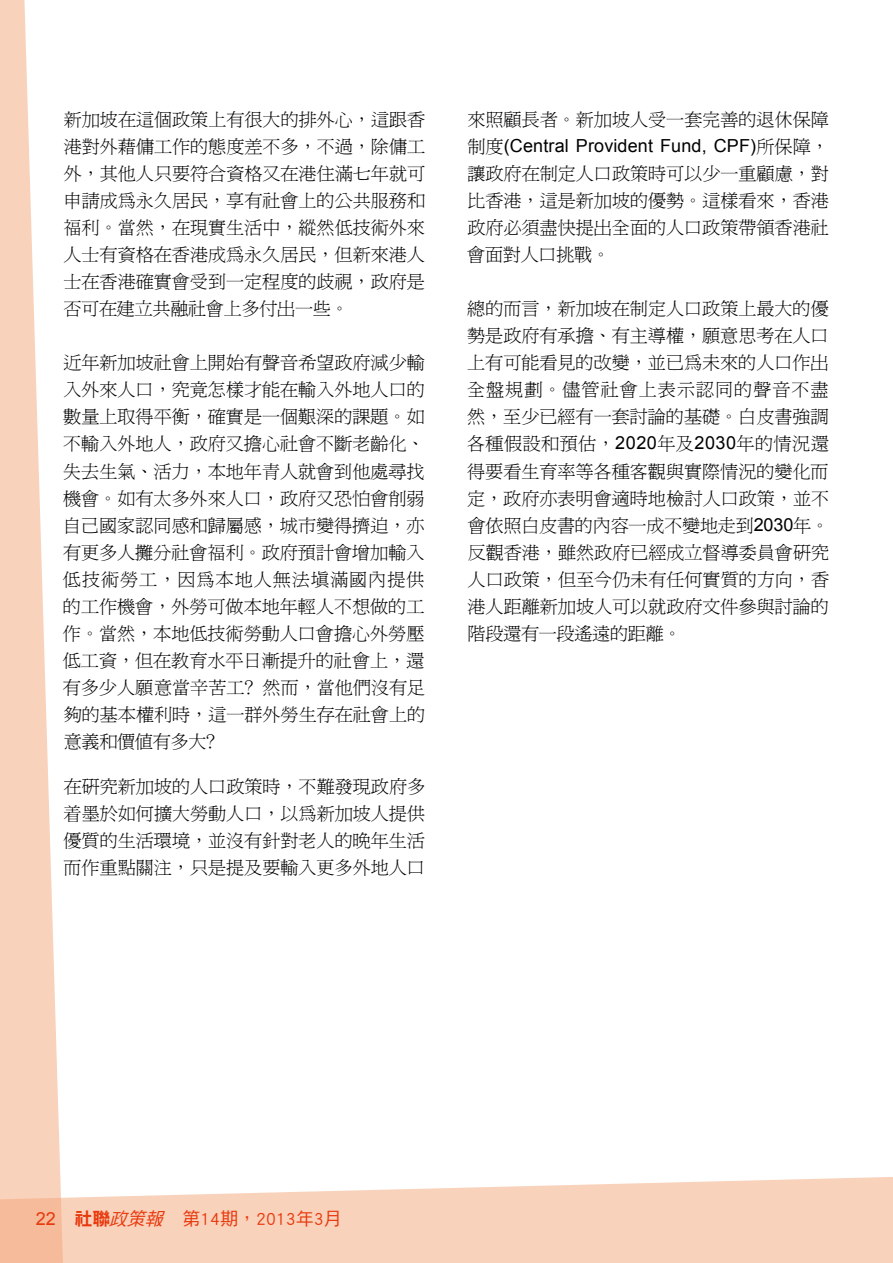
<style>
.page{position:relative;width:893px;height:1263px;background:#fff}
.page>*{position:absolute;margin:0;border:0;box-sizing:border-box;transform-origin:0 0}
.t1{font:18px/27px "P Ming Li U";letter-spacing:.005em;color:#000;text-align:justify}
.t2{font:18px "Arial";letter-spacing:.01em;color:#000}
.t3{font:18px "DF Hei Std W5";color:#e8390d}
.s1{font-family:"P Ming Li U"}
.s2{font-family:"Arial"}
.s3{font-family:"DF Hei Std W9"}
.s4{font-style:italic}
</style>
<div class="page">
<svg style="left:0;top:0;width:60px;height:1153px;fill:#f9d2bc"></svg>
<svg style="left:0;top:1153px;width:892px;height:110px;fill:#f9d2bc"></svg>
<svg style="left:892px;top:1177px;width:1px;height:86px"></svg>
<p class="t1" style="left:63px;top:107px;width:363px">新加坡在這個政策上有很大的排外心，這跟香港對外藉傭工作的態度差不多，不過，除傭工外，其他人只要符合資格又在港住滿七年就可申請成為永久居民，享有社會上的公共服務和福利。當然，在現實生活中，縱然低技術外來人士有資格在香港成為永久居民，但新來港人士在香港確實會受到一定程度的歧視，政府是否可在建立共融社會上多付出一些。</p>
<p class="t1" style="left:63px;top:350px;width:364px">近年新加坡社會上開始有聲音希望政府減少輸入外來人口，究竟怎樣才能在輸入外地人口的數量上取得平衡，確實是一個艱深的課題。如不輸入外地人，政府又擔心社會不斷老齡化、失去生氣、活力，本地年青人就會到他處尋找機會。如有太多外來人口，政府又恐怕會削弱自己國家認同感和歸屬感，城市變得擠迫，亦有更多人攤分社會福利。政府預計會增加輸入低技術勞工，因為本地人無法填滿國內提供的工作機會，外勞可做本地年輕人不想做的工作。當然，本地低技術勞動人口會擔心外勞壓低工資，但在教育水平日漸提升的社會上，還有多少人願意當辛苦工﹖然而，當他們沒有足夠的基本權利時，這一群外勞生存在社會上的意義和價值有多大﹖</p>
<p class="t1" style="left:64px;top:773px;width:363px">在研究新加坡的人口政策時，不難發現政府多着墨於如何擴大勞動人口，以為新加坡人提供優質的生活環境，並沒有針對老人的晚年生活而作重點關注，只是提及要輸入更多外地人口</p>
<p class="t1" style="left:467px;top:107px;width:363px">來照顧長者。新加坡人受一套完善的退休保障</p>
<p class="t2" style="left:467px;top:134px;width:363px"><span class="s1">制度</span>(Central Provident Fund, CPF)<span class="s1">所保障，</span></p>
<p class="t1" style="left:467px;top:161px;width:363px">讓政府在制定人口政策時可以少一重顧慮，對比香港，這是新加坡的優勢。這樣看來，香港政府必須盡快提出全面的人口政策帶領香港社會面對人口挑戰。</p>
<p class="t1" style="left:467px;top:296px;width:364px">總的而言，新加坡在制定人口政策上最大的優勢是政府有承擔、有主導權，願意思考在人口上有可能看見的改變，並已為未來的人口作出全盤規劃。儘管社會上表示認同的聲音不盡然，至少已經有一套討論的基礎。白皮書強調各種假設和預估，<span class="s2">2020</span>年及<span class="s2">2030</span>年的情況還得要看生育率等各種客觀與實際情況的變化而定，政府亦表明會適時地檢討人口政策，並不會依照白皮書的內容一成不變地走到<span class="s2">2030</span>年。反觀香港，雖然政府已經成立督導委員會研究人口政策，但至今仍未有任何實質的方向，香港人距離新加坡人可以就政府文件參與討論的階段還有一段遙遠的距離。</p>
<p class="t3" style="left:36px;top:1209px;width:307px"><span class="s2">22</span> <span class="s3">社聯</span><span class="s4">政策報</span>　第14期，2013年3月</p>
</div>
